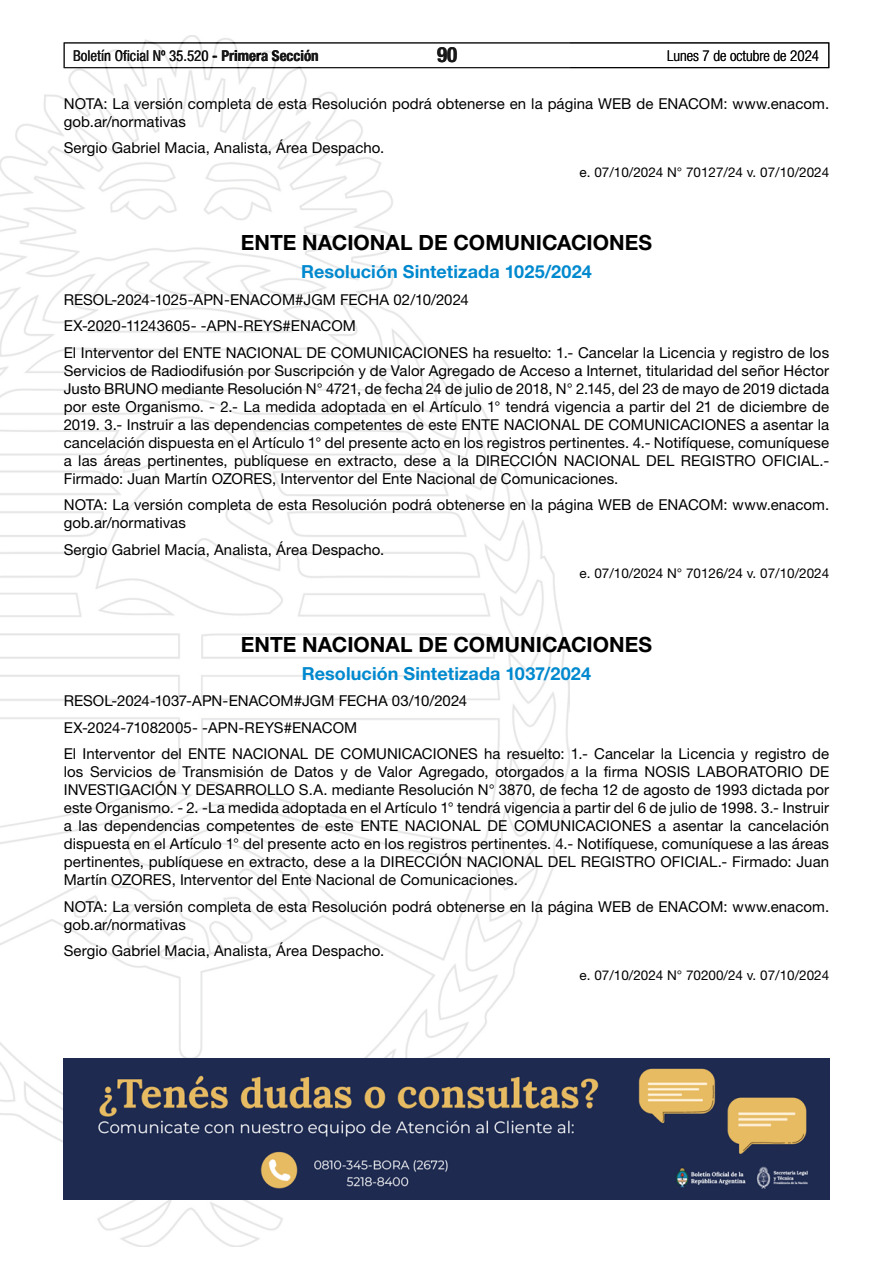
<style>
.page{position:relative;width:893px;height:1263px;background:#fff}
.page>*{position:absolute;margin:0;border:0;box-sizing:border-box;transform-origin:0 0}
.t1{font:700 21px "Helvetica Neue LT Std";color:#000}
.t2{font:700 condensed 21px "Helvetica Neue LT Std";color:#000}
.t3{font:700 18px "Helvetica Neue LT Std";letter-spacing:.005em;color:#0089cf}
.t4{font:15px/18px "Helvetica Neue LT Std";letter-spacing:.005em;color:#000}
.t5{font:condensed 15px "Helvetica Neue LT Std";color:#000}
.t6{font:300 condensed 15px "Helvetica Neue LT Std";color:#000}
.t7{font:13.5px "Helvetica Neue LT Std";color:#000}
.s1{font-weight:700}
</style>
<div class="page">
<div style="left:64px;top:43px;width:765px;height:25px;border:1px solid #000"></div>
<img style="left:0;top:35px;width:569px;height:1211px">
<img style="left:64px;top:1059px;width:765px;height:140px">
<p class="t5" style="left:73px;top:47px;width:247px">Boletín Oficial Nº 35.520 <span class="s1">- Primera Sección</span></p>
<h1 class="t2" style="left:437px;top:42px;width:22px">90</h1>
<p class="t6" style="left:667px;top:47px;width:154px">Lunes 7 de octubre de 2024</p>
<p class="t4" style="left:64px;top:94px;width:767px">NOTA: La versión completa de esta Resolución podrá obtenerse en la página WEB de ENACOM: www.enacom. gob.ar/normativas</p>
<p class="t4" style="left:64px;top:138px;width:322px">Sergio Gabriel Macia, Analista, Área Despacho.</p>
<p class="t7" style="left:580px;top:164px;width:251px">e. 07/10/2024 N° 70127/24 v. 07/10/2024</p>
<h1 class="t1" style="left:241px;top:230px;width:413px">ENTE NACIONAL DE COMUNICACIONES</h1>
<p class="t3" style="left:301px;top:260px;width:292px">Resolución Sintetizada 1025/2024</p>
<p class="t4" style="left:64px;top:286px;width:767px;line-height:26.5px">RESOL-2024-1025-APN-ENACOM#JGM FECHA 02/10/2024<br>EX-2020-11243605- -APN-REYS#ENACOM<br>El Interventor del ENTE NACIONAL DE COMUNICACIONES ha resuelto: 1.- Cancelar la Licencia y registro de los</p>
<p class="t4" style="left:64px;top:361px;width:767px;text-align:justify">Servicios de Radiodifusión por Suscripción y de Valor Agregado de Acceso a Internet, titularidad del señor Héctor Justo BRUNO mediante Resolución N° 4721, de fecha 24 de julio de 2018, N° 2.145, del 23 de mayo de 2019 dictada por este Organismo. - 2.- La medida adoptada en el Artículo 1° tendrá vigencia a partir del 21 de diciembre de 2019. 3.- Instruir a las dependencias competentes de este ENTE NACIONAL DE COMUNICACIONES a asentar la cancelación dispuesta en el Artículo 1° del presente acto en los registros pertinentes. 4.- Notifíquese, comuníquese a las áreas pertinentes, publíquese en extracto, dese a la DIRECCIÓN NACIONAL DEL REGISTRO OFICIAL.- Firmado: Juan Martín OZORES, Interventor del Ente Nacional de Comunicaciones.</p>
<p class="t4" style="left:64px;top:496px;width:767px">NOTA: La versión completa de esta Resolución podrá obtenerse en la página WEB de ENACOM: www.enacom. gob.ar/normativas</p>
<p class="t4" style="left:64px;top:540px;width:322px">Sergio Gabriel Macia, Analista, Área Despacho.</p>
<p class="t7" style="left:580px;top:565px;width:251px">e. 07/10/2024 N° 70126/24 v. 07/10/2024</p>
<h1 class="t1" style="left:241px;top:631px;width:413px">ENTE NACIONAL DE COMUNICACIONES</h1>
<p class="t3" style="left:302px;top:662px;width:291px">Resolución Sintetizada 1037/2024</p>
<p class="t4" style="left:64px;top:687px;width:767px;line-height:26.5px">RESOL-2024-1037-APN-ENACOM#JGM FECHA 03/10/2024<br>EX-2024-71082005- -APN-REYS#ENACOM<br>El Interventor del ENTE NACIONAL DE COMUNICACIONES ha resuelto: 1.- Cancelar la Licencia y registro de</p>
<p class="t4" style="left:64px;top:763px;width:767px;text-align:justify">los Servicios de Transmisión de Datos y de Valor Agregado, otorgados a la firma NOSIS LABORATORIO DE INVESTIGACIÓN Y DESARROLLO S.A. mediante Resolución N° 3870, de fecha 12 de agosto de 1993 dictada por este Organismo. - 2. -La medida adoptada en el Artículo 1° tendrá vigencia a partir del 6 de julio de 1998. 3.- Instruir a las dependencias competentes de este ENTE NACIONAL DE COMUNICACIONES a asentar la cancelación dispuesta en el Artículo 1° del presente acto en los registros pertinentes. 4.- Notifíquese, comuníquese a las áreas pertinentes, publíquese en extracto, dese a la DIRECCIÓN NACIONAL DEL REGISTRO OFICIAL.- Firmado: Juan Martín OZORES, Interventor del Ente Nacional de Comunicaciones.</p>
<p class="t4" style="left:64px;top:897px;width:767px">NOTA: La versión completa de esta Resolución podrá obtenerse en la página WEB de ENACOM: www.enacom. gob.ar/normativas</p>
<p class="t4" style="left:64px;top:942px;width:322px">Sergio Gabriel Macia, Analista, Área Despacho.</p>
<p class="t7" style="left:580px;top:967px;width:251px">e. 07/10/2024 N° 70200/24 v. 07/10/2024</p>
</div>
